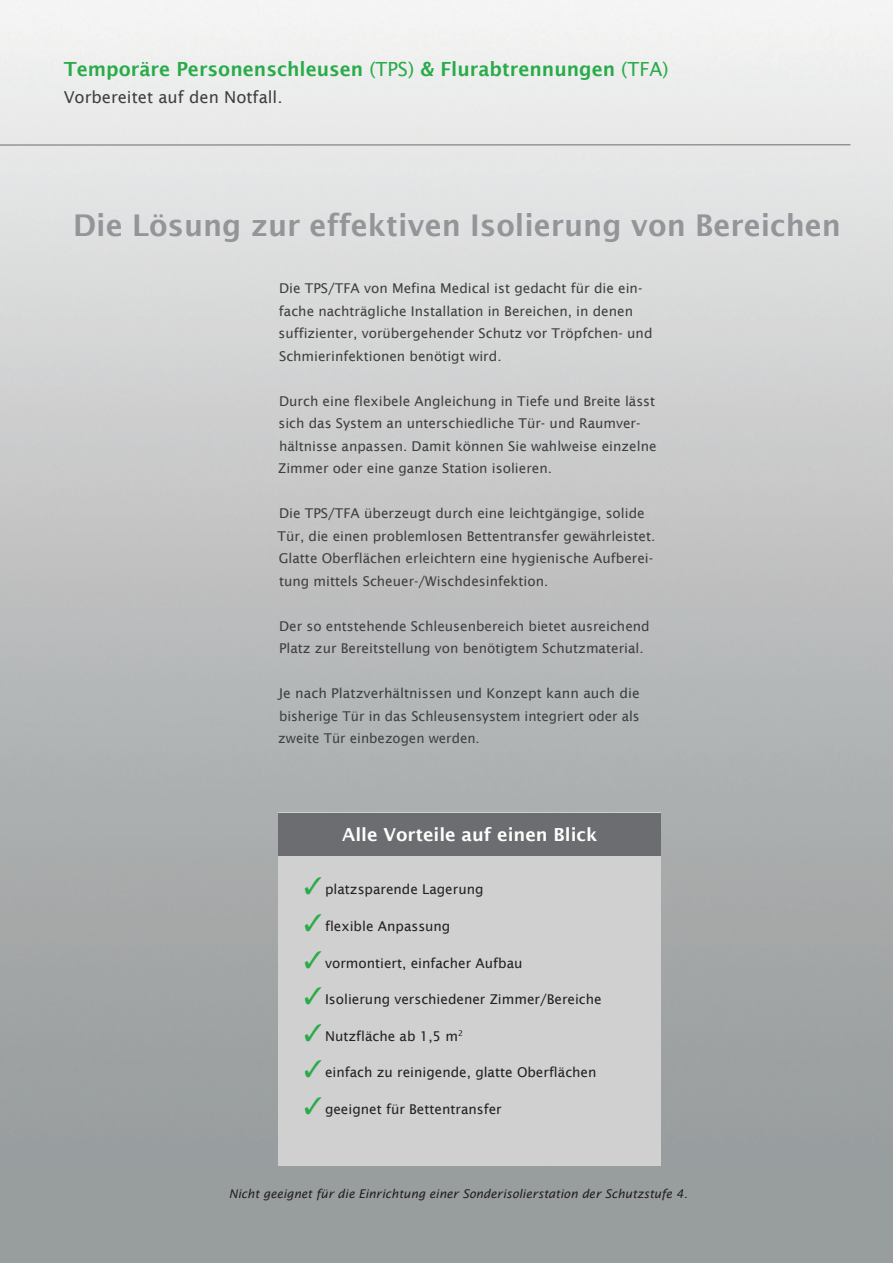
<style>
.page{position:relative;width:893px;height:1263px;background:#fff}
.page>*{position:absolute;margin:0;border:0;box-sizing:border-box;transform-origin:0 0}
.t1{font:600 30px "Lucida Sans";color:#939598}
.t2{font:600 19.5px "Lucida Sans";color:#29ab4a}
.t3{font:600 18px "Lucida Sans";color:#fff}
.t4{font:16.5px "Lucida Sans";color:#3e3e3f}
.t5{font:13.5px/22.5px "Lucida Sans";color:#3e3e3f}
.t6{font:13.5px "Lucida Sans";color:#231f20}
.t7{font:italic 12px "Lucida Sans";color:#231f20}
.s1{font-weight:400}
.s2{color:#29ab4a}
</style>
<div class="page">
<hr style="left:0;top:145px;width:850px;height:1px;background:#6c6d70">
<div style="left:279px;top:812px;width:382px;height:353px;background:#cfd0cf"></div>
<div style="left:279px;top:813px;width:382px;height:43px;background:#6c6d70"></div>
<p class="t2" style="left:64px;top:58px;width:606px">Temporäre Personenschleusen <span class="s1">(TPS)</span> &amp; Flurabtrennungen <span class="s1">(TFA)</span></p>
<p class="t4" style="left:64px;top:88px;width:220px">Vorbereitet auf den Notfall.</p>
<p class="t1" style="left:73px;top:208px;width:769px">Die Lösung zur effektiven Isolierung von Bereichen</p>
<p class="t5" style="left:278px;top:277px;width:376px">Die TPS/TFA von Mefina Medical ist gedacht für die ein&shy;fache nachträgliche Installation in Bereichen, in denen suffizienter, vorübergehender Schutz vor Tröpfchen- und Schmierinfektionen benötigt wird.</p>
<p class="t5" style="left:278px;top:390px;width:380px">Durch eine flexibele Angleichung in Tiefe und Breite lässt sich das System an unterschiedliche Tür- und Raumver&shy;hältnisse anpassen. Damit können Sie wahlweise einzelne Zimmer oder eine ganze Station isolieren.</p>
<p class="t5" style="left:278px;top:502px;width:379px">Die TPS/TFA überzeugt durch eine leichtgängige, solide Tür, die einen problemlosen Bettentransfer gewährleistet.<br>Glatte Oberflächen erleichtern eine hygienische Aufberei&shy;tung mittels Scheuer-/Wischdesinfektion.</p>
<p class="t5" style="left:279px;top:615px;width:372px">Der so entstehende Schleusenbereich bietet ausreichend<br>Platz zur Bereitstellung von benötigtem Schutzmaterial.</p>
<p class="t5" style="left:278px;top:682px;width:363px;text-align:justify">Je nach Platzverhältnissen und Konzept kann auch die bisherige Tür in das Schleusensystem integriert oder als zweite Tür einbezogen werden.</p>
<p class="t3" style="left:342px;top:824px;width:257px">Alle Vorteile auf einen Blick</p>
<p class="t6" style="left:304px;top:882px;width:181px"><span class="s2">✓</span> platzsparende Lagerung</p>
<p class="t6" style="left:304px;top:918px;width:148px"><span class="s2">✓</span> flexible Anpassung</p>
<p class="t6" style="left:304px;top:955px;width:220px"><span class="s2">✓</span> vormontiert, einfacher Aufbau</p>
<p class="t6" style="left:304px;top:991px;width:299px"><span class="s2">✓</span> Isolierung verschiedener Zimmer/Bereiche</p>
<p class="t6" style="left:304px;top:1028px;width:160px"><span class="s2">✓</span> Nutzfläche ab 1,5 m<sup>2</sup></p>
<p class="t6" style="left:304px;top:1064px;width:294px"><span class="s2">✓</span> einfach zu reinigende, glatte Oberflächen</p>
<p class="t6" style="left:304px;top:1101px;width:199px"><span class="s2">✓</span> geeignet für Bettentransfer</p>
<p class="t7" style="left:229px;top:1187px;width:460px">Nicht geeignet für die Einrichtung einer Sonderisolierstation der Schutzstufe 4.</p>
</div>
